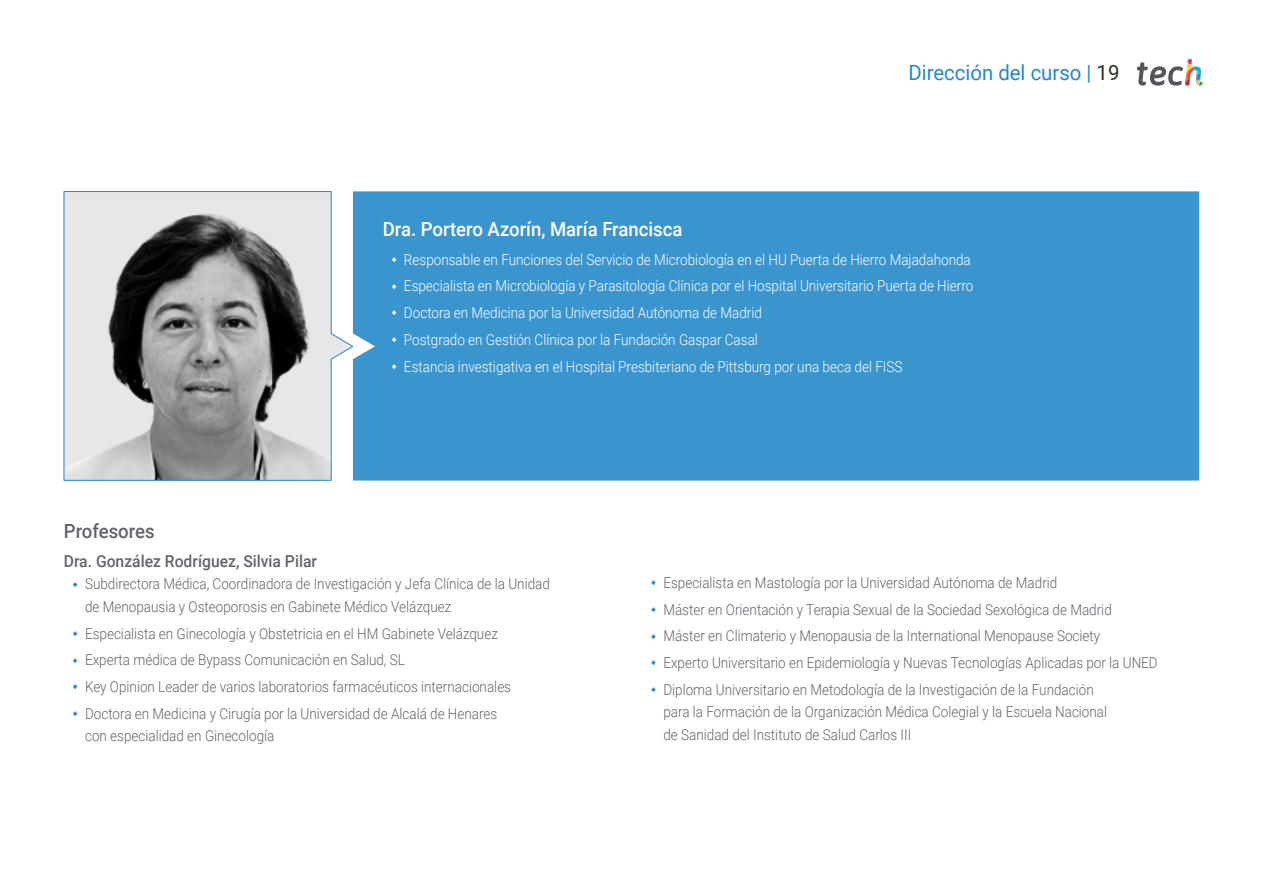
<style>
.page{position:relative;width:1263px;height:893px;background:#fff}
.page>*{position:absolute;margin:0;border:0;box-sizing:border-box;transform-origin:0 0}
.t1{font:21px "Roboto";color:#2488c9}
.t2{font:500 19.5px "Roboto";color:#fff;scale:.95 1}
.t3{font:500 19.5px "Roboto";color:#61646a;scale:.95 1}
.t4{font:500 16.5px "Roboto";color:#61646a;scale:.95 1}
.t5{font:300 15px/26.7px "Roboto";color:#61646a;scale:.9 1}
.t6{font:300 15px/26.7px "Roboto";color:#fff;scale:.9 1}
.s1{color:#312e20}
</style>
<div class="page">
<div style="left:353px;top:191px;width:846px;height:290px;background:#3a94ce"></div>
<svg style="left:64px;top:191px;width:289px;height:290px;background:#acadae"></svg>
<svg style="left:1137px;top:59px;width:65px;height:27px"></svg>
<svg style="left:392px;top:257px;width:5px;height:5px"></svg>
<svg style="left:392px;top:284px;width:5px;height:5px"></svg>
<svg style="left:392px;top:310px;width:5px;height:5px"></svg>
<svg style="left:392px;top:337px;width:5px;height:5px"></svg>
<svg style="left:392px;top:364px;width:5px;height:5px"></svg>
<h1 class="t1" style="left:908px;top:57px;width:213px">Dirección del curso | <span class="s1">19</span></h1>
<h2 class="t2" style="left:383px;top:215px;width:317px">Dra. Portero Azorín, María Francisca</h2>
<p class="t6" style="left:404px;top:245px;width:634px">Responsable en Funciones del Servicio de Microbiología en el HU Puerta de Hierro Majadahonda Especialista en Microbiología y Parasitología Clínica por el Hospital Universitario Puerta de Hierro Doctora en Medicina por la Universidad Autónoma de Madrid<br>Postgrado en Gestión Clínica por la Fundación Gaspar Casal<br>Estancia investigativa en el Hospital Presbiteriano de Pittsburg por una beca del FISS</p>
<h2 class="t3" style="left:64px;top:517px;width:97px">Profesores</h2>
<p class="t4" style="left:64px;top:550px;width:268px">Dra. González Rodríguez, Silvia Pilar</p>
<p class="t5" style="left:85px;top:572px;width:518px;line-height:22.5px">Subdirectora Médica, Coordinadora de Investigación y Jefa Clínica de la Unidad de Menopausia y Osteoporosis en Gabinete Médico Velázquez</p>
<p class="t5" style="left:85px;top:619px;width:475px">Especialista en Ginecología y Obstetricia en el HM Gabinete Velázquez Experta médica de Bypass Comunicación en Salud, SL<br>Key Opinion Leader de varios laboratorios farmacéuticos internacionales Doctora en Medicina y Cirugía por la Universidad de Alcalá de Henares</p>
<p class="t5" style="left:85px;top:722px;width:212px">con especialidad en Ginecología</p>
<p class="t5" style="left:663px;top:568px;width:551px">Especialista en Mastología por la Universidad Autónoma de Madrid<br>Máster en Orientación y Terapia Sexual de la Sociedad Sexológica de Madrid<br>Máster en Climaterio y Menopausia de la International Menopause Society<br>Experto Universitario en Epidemiología y Nuevas Tecnologías Aplicadas por la UNED Diploma Universitario en Metodología de la Investigación de la Fundación</p>
<p class="t5" style="left:663px;top:700px;width:495px;line-height:22.5px">para la Formación de la Organización Médica Colegial y la Escuela Nacional de Sanidad del Instituto de Salud Carlos III</p>
</div>
